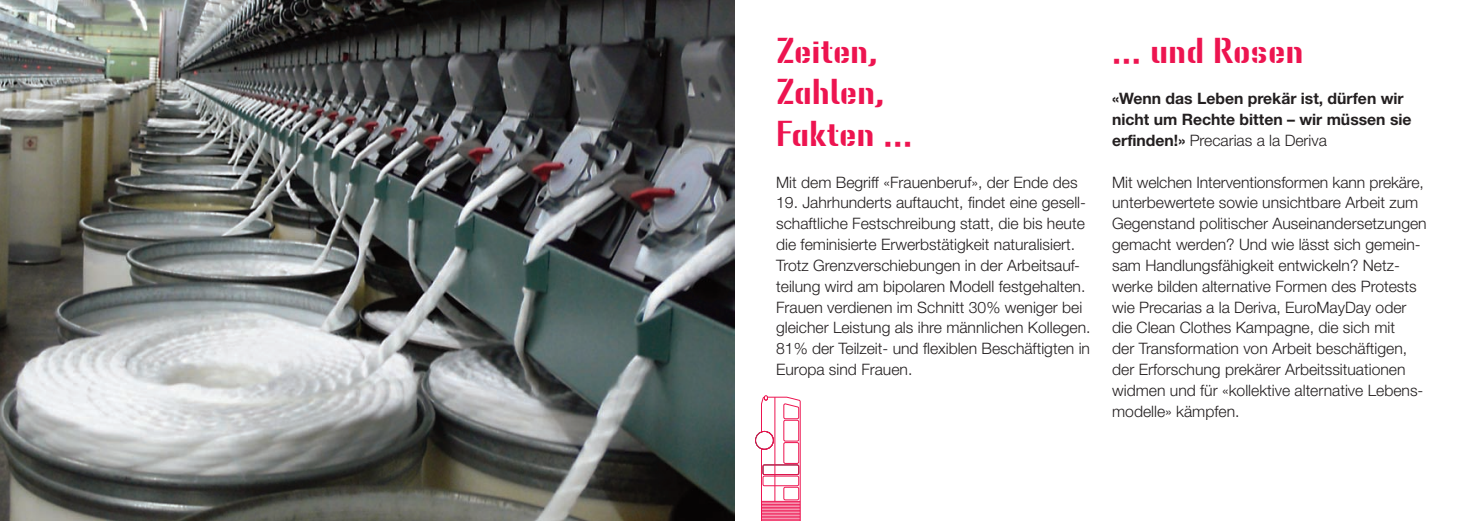
<style>
.page{position:relative;width:1469px;height:521px;background:#fff}
.page>*{position:absolute;margin:0;border:0;box-sizing:border-box;transform-origin:0 0}
.t1{font:700 35px/41.6px "Lore";letter-spacing:-.005em;color:#ed1450}
.t2{font:300 15.75px/20.8px "Helvetica Neue";color:#231f20}
.t3{font:700 15.75px/20.8px "Helvetica Neue";color:#231f20}
.s1{font-weight:300}
</style>
<div class="page">
<div style="left:755px;top:431px;width:18px;height:18px;border:1px solid #ed1450;border-radius:50%"></div>
<svg style="left:761px;top:395px;width:39px;height:126px"></svg>
<img style="left:0;top:0;width:734px;height:521px">
<h1 class="t1" style="left:776px;top:34px;width:138px">Zeiten,<br>Zahlen,<br>Fakten …</h1>
<p class="t2" style="left:776px;top:173px;width:303px">Mit dem Begriff «Frauenberuf», der Ende des</p>
<p class="t2" style="left:776px;top:194px;width:316px">19. Jahrhunderts auftaucht, findet eine gesell&shy;schaftliche Festschreibung statt, die bis heute die feminisierte Erwerbstätigkeit naturalisiert.<br>Trotz Grenzverschiebungen in der Arbeitsauf&shy;teilung wird am bipolaren Modell festgehalten.<br>Frauen verdienen im Schnitt 30% weniger bei gleicher Leistung als ihre männlichen Kollegen.<br>81% der Teilzeit- und flexiblen Beschäftigten in Europa sind Frauen.</p>
<h1 class="t1" style="left:1112px;top:34px;width:193px">… und Rosen</h1>
<p class="t3" style="left:1112px;top:90px;width:301px">«Wenn das Leben prekär ist, dürfen wir nicht um Rechte bitten – wir müssen sie erfinden!» <span class="s1">Precarias a la Deriva</span></p>
<p class="t2" style="left:1112px;top:173px;width:316px">Mit welchen Interventionsformen kann prekäre, unterbewertete sowie unsichtbare Arbeit zum Gegenstand politischer Auseinandersetzungen gemacht werden? Und wie lässt sich gemein&shy;sam Handlungsfähigkeit entwickeln? Netz&shy;werke bilden alternative Formen des Protests wie Precarias a la Deriva, EuroMayDay oder die Clean Clothes Kampagne, die sich mit<br>der Transformation von Arbeit beschäftigen, der Erforschung prekärer Arbeitssituationen widmen und für «kollektive alternative Lebens&shy;modelle» kämpfen.</p>
</div>
